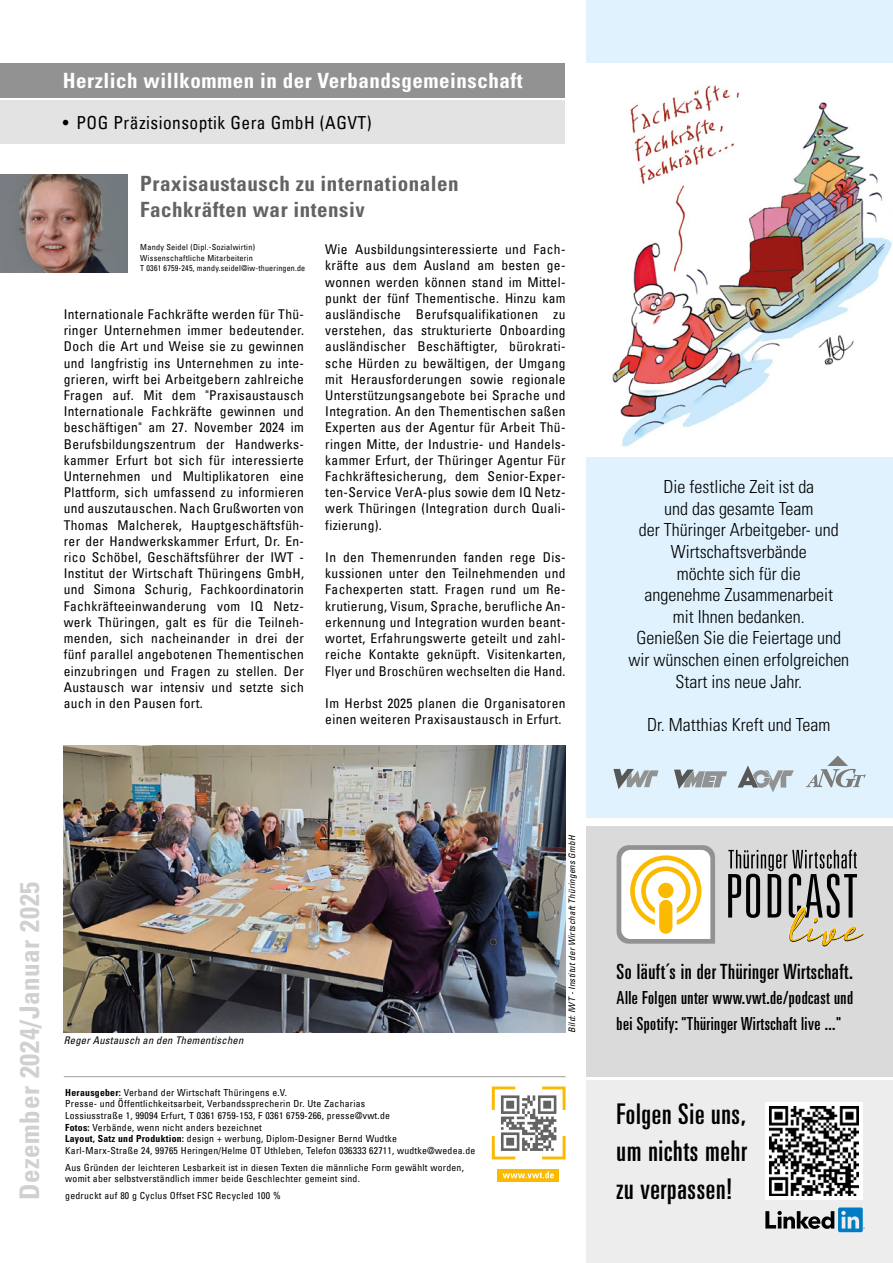
<style>
.page{position:relative;width:893px;height:1263px;background:#fff}
.page>*{position:absolute;margin:0;border:0;box-sizing:border-box;transform-origin:0 0}
.t1{font:ultra-condensed 28.5px/37.5px "Univers";letter-spacing:.025em;color:#000;text-align:justify}
.t2{font:700 condensed 27px "Univers";letter-spacing:.025em;color:#d0d0d0}
.t3{font:700 condensed 21px/25.2px "Univers";letter-spacing:.025em;color:#646363}
.t4{font:700 condensed 21px "Univers";letter-spacing:.025em;color:#fff}
.t5{font:ultra-condensed 21px "Univers";letter-spacing:.025em;color:#000}
.t6{font:300 condensed 18px/21.6px "Univers";color:#000;text-align:center}
.t7{font:ultra-condensed 18px/25.5px "Univers";letter-spacing:.025em;color:#000}
.t8{font:condensed 18px "Univers LT";letter-spacing:.025em;color:#000}
.t9{font:condensed 13.5px/16.2px "Univers LT";letter-spacing:.025em;color:#000;text-align:justify}
.t10{font:italic condensed 10.5px "Univers";letter-spacing:.025em;color:#000}
.t11{font:condensed 9.75px/11.7px "Univers LT";letter-spacing:.025em;color:#000}
.t12{font:italic condensed 9px "Univers";color:#000}
.t13{font:condensed 8.25px/10.5px "Univers LT";letter-spacing:.025em;color:#000}
.s1{font-family:"Univers";font-weight:700}
</style>
<div class="page">
<div style="left:0;top:100px;width:565px;height:43px;background:#e3e3e3"></div>
<div style="left:0;top:64px;width:565px;height:34px;background:#929292"></div>
<div style="left:498px;top:1169px;width:61px;height:13px;background:#fbba00"></div>
<svg style="left:492px;top:1086px;width:74px;height:73px"></svg>
<svg style="left:503px;top:1171px;width:51px;height:7px"></svg>
<hr style="left:64px;top:1076px;width:502px;height:1px;background:#9d9d9c">
<div style="left:587px;top:826px;width:306px;height:250px;background:#dadada"></div>
<svg style="left:617px;top:845px;width:98px;height:99px;background:#e5dfd0"></svg>
<div style="left:630px;top:855px;width:71px;height:72px;border:5px solid #fbba00;border-radius:50%"></div>
<div style="left:641px;top:866px;width:49px;height:50px;border:5px solid #fbba00;border-radius:50%"></div>
<svg style="left:657px;top:877px;width:17px;height:17px"></svg>
<div style="left:654px;top:873px;width:24px;height:24px;border:7px solid #fff;border-radius:50%"></div>
<svg style="left:658px;top:893px;width:15px;height:39px"></svg>
<div style="left:655px;top:889px;width:22px;height:46px;border:7px solid #fff;border-radius:6px"></div>
<div style="left:658px;top:883px;width:15px;height:15px;background:#fbba00;border-radius:50%"></div>
<div style="left:659px;top:900px;width:13px;height:34px;background:#fbba00;border-radius:7px"></div>
<svg style="left:728px;top:850px;width:136px;height:97px"></svg>
<img style="left:0;top:175px;width:128px;height:98px">
<img style="left:64px;top:745px;width:502px;height:288px">
<div style="left:587px;top:0;width:306px;height:818px;background:#dff2fd"></div>
<svg style="left:806px;top:756px;width:60px;height:31px"></svg>
<svg style="left:613px;top:769px;width:45px;height:20px"></svg>
<svg style="left:738px;top:765px;width:56px;height:27px"></svg>
<svg style="left:674px;top:770px;width:53px;height:19px"></svg>
<img style="left:587px;top:64px;width:306px;height:392px">
<div style="left:587px;top:1081px;width:306px;height:182px;background:#ededed"></div>
<svg style="left:765px;top:1207px;width:100px;height:25px"></svg>
<div style="left:766px;top:1102px;width:97px;height:98px;background:#fff"></div>
<img style="left:770px;top:1106px;width:89px;height:89px">
<h3 class="t4" style="left:63px;top:67px;width:461px">Herzlich willkommen in der Verbandsgemeinschaft</h3>
<h3 class="t8" style="left:63px;top:111px;width:310px">• POG Präzisionsoptik Gera GmbH (AGVT)</h3>
<h3 class="t3" style="left:140px;top:171px;width:320px">Praxisaustausch zu internationalen<br>Fachkräften war intensiv</h3>
<p class="t13" style="left:140px;top:242px;width:166px">Mandy Seidel (Dipl.-Sozialwirtin)<br>Wissenschaftliche Mitarbeiterin<br>T 0361 6759-245, mandy.seidel@iw-thueringen.de</p>
<p class="t9" style="left:325px;top:241px;width:242px">Wie Ausbildungsinteressierte und Fach&shy;kräfte aus dem Ausland am besten ge&shy;wonnen werden können stand im Mittel&shy;punkt der fünf Thementische. Hinzu kam ausländische Berufsqualifikationen zu verstehen, das strukturierte Onboarding ausländischer Beschäftigter, bürokrati&shy;sche Hürden zu bewältigen, der Umgang mit Herausforderungen sowie regionale Unterstützungsangebote bei Sprache und Integration. An den Thementischen saßen Experten aus der Agentur für Arbeit Thü&shy;ringen Mitte, der Industrie- und Handels&shy;kammer Erfurt, der Thüringer Agentur Für Fachkräftesicherung, dem Senior-Exper&shy;ten-Service VerA-plus sowie dem IQ Netz&shy;werk Thüringen (Integration durch Quali&shy;fizierung).</p>
<p class="t9" style="left:325px;top:549px;width:242px">In den Themenrunden fanden rege Dis&shy;kussionen unter den Teilnehmenden und Fachexperten statt. Fragen rund um Re&shy;krutierung, Visum, Sprache, berufliche An&shy;erkennung und Integration wurden beant&shy;wortet, Erfahrungswerte geteilt und zahl&shy;reiche Kontakte geknüpft. Visitenkarten, Flyer und Broschüren wechselten die Hand.</p>
<p class="t9" style="left:325px;top:695px;width:242px">Im Herbst 2025 planen die Organisatoren einen weiteren Praxisaustausch in Erfurt.</p>
<p class="t9" style="left:64px;top:306px;width:242px">Internationale Fachkräfte werden für Thü&shy;ringer Unternehmen immer bedeutender.<br>Doch die Art und Weise sie zu gewinnen und langfristig ins Unternehmen zu inte&shy;grieren, wirft bei Arbeitgebern zahlreiche Fragen auf. Mit dem "Praxisaustausch Internationale Fachkräfte gewinnen und beschäftigen" am 27. November 2024 im Berufsbildungszentrum der Handwerks&shy;kammer Erfurt bot sich für interessierte Unternehmen und Multiplikatoren eine Plattform, sich umfassend zu informieren und auszutauschen. Nach Grußworten von Thomas Malcherek, Hauptgeschäftsfüh&shy;rer der Handwerkskammer Erfurt, Dr. En&shy;rico Schöbel, Geschäftsführer der IWT - Institut der Wirtschaft Thüringens GmbH, und Simona Schurig, Fachkoordinatorin Fachkräfteeinwanderung vom IQ Netz&shy;werk Thüringen, galt es für die Teilneh&shy;menden, sich nacheinander in drei der fünf parallel angebotenen Thementischen einzubringen und Fragen zu stellen. Der Austausch war intensiv und setzte sich auch in den Pausen fort.</p>
<p class="t6" style="left:628px;top:476px;width:222px">Die festliche Zeit ist da<br>und das gesamte Team<br>der Thüringer Arbeitgeber- und<br>Wirtschaftsverbände<br>möchte sich für die<br>angenehme Zusammenarbeit<br>mit Ihnen bedanken.<br>Genießen Sie die Feiertage und wir wünschen einen erfolgreichen<br>Start ins neue Jahr.</p>
<h3 class="t6" style="left:647px;top:714px;width:185px">Dr. Matthias Kreft und Team</h3>
<h2 class="t2" style="left:13px;top:1200px;width:320px;rotate:-90deg">Dezember 2024/Januar 2025</h2>
<p class="t10" style="left:64px;top:1034px;width:181px">Reger Austausch an den Thementischen</p>
<p class="t11" style="left:65px;top:1086px;width:412px"><span class="s1">Herausgeber:</span> Verband der Wirtschaft Thüringens e.V.<br>Presse- und Öffentlichkeitsarbeit, Verbandssprecherin Dr. Ute Zacharias<br>Lossiusstraße 1, 99094 Erfurt, T 0361 6759-153, F 0361 6759-266, presse@vwt.de<br><span class="s1">Fotos:</span> Verbände, wenn nicht anders bezeichnet<br><span class="s1">Layout, Satz und Produktion:</span> design + werbung, Diplom-Designer Bernd Wudtke<br>Karl-Marx-Straße 24, 99765 Heringen/Helme OT Uthleben, Telefon 036333 62711, wudtke@wedea.de</p>
<p class="t11" style="left:65px;top:1161px;width:400px">Aus Gründen der leichteren Lesbarkeit ist in diesen Texten die männliche Form gewählt worden, womit aber selbstverständlich immer beide Geschlechter gemeint sind.</p>
<p class="t11" style="left:65px;top:1189px;width:217px">gedruckt auf 80 g Cyclus Offset FSC Recycled 100 %</p>
<p class="t12" style="left:566px;top:1033px;width:199px;rotate:-90deg">Bild: IWT - Institut der Wirtschaft Thüringens GmbH</p>
<h3 class="t5" style="left:617px;top:959px;width:238px">So läuft´s in der Thüringer Wirtschaft.</h3>
<h3 class="t7" style="left:617px;top:985px;width:238px">Alle Folgen unter www.vwt.de/podcast und bei Spotify: "Thüringer Wirtschaft live ..."</h3>
<h1 class="t1" style="left:617px;top:1095px;width:132px">Folgen Sie uns, um nichts mehr zu verpassen!</h1>
</div>
